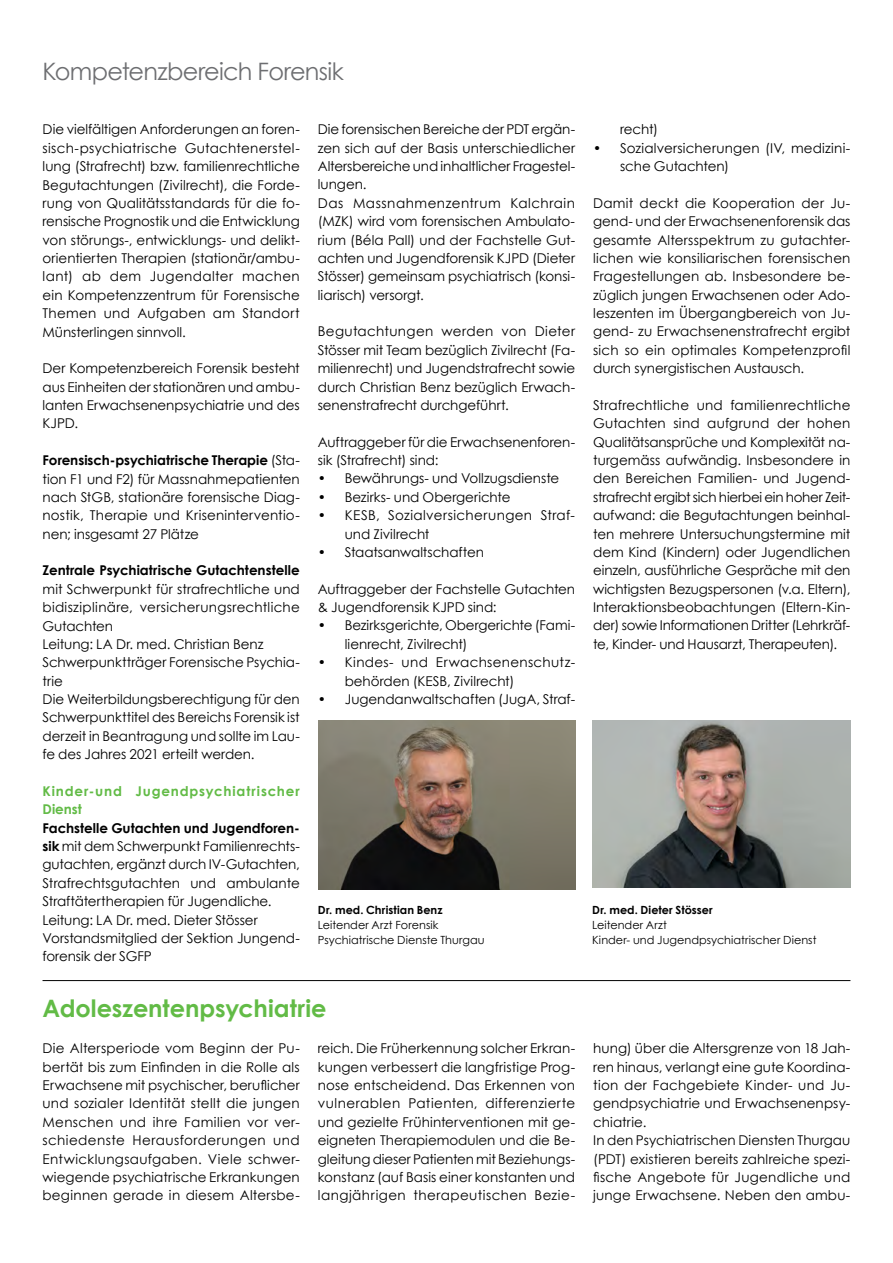
<style>
.page{position:relative;width:893px;height:1263px;background:#fff}
.page>*{position:absolute;margin:0;border:0;box-sizing:border-box;transform-origin:0 0}
.t1{font:24px "Century Gothic";letter-spacing:-.03em;color:#6d6e71}
.t2{font:700 24px "Century Gothic";letter-spacing:-.005em;color:#62bb46}
.t3{font:13.5px/18.3px "Century Gothic";color:#000}
.t4{font:13.5px/18.3px "Century Gothic";letter-spacing:.025em;color:#000}
.t5{font:700 13.5px "Century Gothic";color:#000}
.t6{font:700 13.5px/18.3px "Century Gothic";letter-spacing:.06em;color:#62bb46}
.t7{font:11.25px/15px "Century Gothic";letter-spacing:.005em;color:#000}
.t8{font:700 11.25px "Century Gothic";letter-spacing:.005em;color:#000}
.s1{font-weight:700}
</style>
<div class="page">
<img style="left:319px;top:721px;width:257px;height:168px">
<img style="left:592px;top:720px;width:258px;height:167px">
<hr style="left:43px;top:980px;width:807px;height:1px;background:#000">
<h1 class="t1" style="left:43px;top:54px;width:303px">Kompetenzbereich Forensik</h1>
<p class="t3" style="left:43px;top:120px;width:259px;text-align:justify">Die vielfältigen Anforderungen an foren&shy;sisch-psychiatrische Gutachtenerstel&shy;lung (Strafrecht) bzw. familienrechtliche Begutachtungen (Zivilrecht), die Forde&shy;rung von Qualitätsstandards für die fo&shy;rensische Prognostik und die Entwicklung von störungs-, entwicklungs- und delikt&shy;orientierten Therapien (stationär/ambu&shy;lant) ab dem Jugendalter machen ein Kompetenzzentrum für Forensische Themen und Aufgaben am Standort Münsterlingen sinnvoll.</p>
<p class="t3" style="left:43px;top:359px;width:259px;text-align:justify">Der Kompetenzbereich Forensik besteht aus Einheiten der stationären und ambu&shy;lanten Erwachsenenpsychiatrie und des KJPD.</p>
<p class="t3" style="left:43px;top:451px;width:259px;text-align:justify"><span class="s1">Forensisch-psychiatrische Therapie</span> (Sta&shy;tion F1 und F2) für Massnahmepatienten nach StGB, stationäre forensische Diag&shy;nostik, Therapie und Kriseninterventio&shy;nen; insgesamt 27 Plätze</p>
<p class="t5" style="left:43px;top:560px;width:259px">Zentrale Psychiatrische Gutachtenstelle</p>
<p class="t3" style="left:43px;top:579px;width:259px">mit Schwerpunkt für strafrechtliche und bidisziplinäre, versicherungsrechtliche Gutachten<br>Leitung: LA Dr. med. Christian Benz Schwerpunktträger Forensische Psychia&shy;trie<br>Die Weiterbildungsberechtigung für den Schwerpunkttitel des Bereichs Forensik ist derzeit in Beantragung und sollte im Lau&shy;fe des Jahres 2021 erteilt werden.</p>
<p class="t6" style="left:43px;top:781px;width:259px">Kinder-und Jugendpsychiatrischer<br>Dienst</p>
<p class="t3" style="left:43px;top:818px;width:259px"><span class="s1">Fachstelle Gutachten und Jugendforen&shy;sik</span> mit dem Schwerpunkt Familienrechts&shy;gutachten, ergänzt durch IV-Gutachten, Strafrechtsgutachten und ambulante Straftätertherapien für Jugendliche.<br>Leitung: LA Dr. med. Dieter Stösser Vorstandsmitglied der Sektion Jungend&shy;forensik der SGFP</p>
<p class="t3" style="left:318px;top:120px;width:259px">Die forensischen Bereiche der PDT ergän&shy;zen sich auf der Basis unterschiedlicher Altersbereiche und inhaltlicher Fragestel&shy;lungen.<br>Das Massnahmenzentrum Kalchrain (MZK) wird vom forensischen Ambulato&shy;rium (Béla Pall) und der Fachstelle Gut&shy;achten und Jugendforensik KJPD (Dieter Stösser) gemeinsam psychiatrisch (konsi&shy;liarisch) versorgt.</p>
<p class="t3" style="left:318px;top:322px;width:259px;text-align:justify">Begutachtungen werden von Dieter Stösser mit Team bezüglich Zivilrecht (Fa&shy;milienrecht) und Jugendstrafrecht sowie durch Christian Benz bezüglich Erwach&shy;senenstrafrecht durchgeführt.</p>
<p class="t3" style="left:318px;top:432px;width:259px">Auftraggeber für die Erwachsenenforen&shy;sik (Strafrecht) sind:</p>
<p class="t3" style="left:318px;top:469px;width:243px">• Bewährungs- und Vollzugsdienste</p>
<p class="t3" style="left:318px;top:488px;width:194px">• Bezirks- und Obergerichte</p>
<p class="t4" style="left:345px;top:506px;width:232px;text-indent:-27px">• KESB, Sozialversicherungen Straf&shy;und Zivilrecht</p>
<p class="t3" style="left:318px;top:543px;width:168px">• Staatsanwaltschaften</p>
<p class="t3" style="left:318px;top:579px;width:259px">Auftraggeber der Fachstelle Gutachten &amp; Jugendforensik KJPD sind:</p>
<p class="t3" style="left:345px;top:616px;width:232px;text-indent:-27px">• Bezirksgerichte, Obergerichte (Fami&shy;lienrecht, Zivilrecht)</p>
<p class="t3" style="left:345px;top:653px;width:232px;text-indent:-27px">• Kindes- und Erwachsenenschutz&shy;behörden (KESB, Zivilrecht)</p>
<p class="t3" style="left:318px;top:690px;width:259px">• Jugendanwaltschaften (JugA, Straf-</p>
<p class="t8" style="left:318px;top:901px;width:126px">Dr. med. Christian Benz</p>
<p class="t7" style="left:318px;top:917px;width:168px">Leitender Arzt Forensik<br>Psychiatrische Dienste Thurgau</p>
<h1 class="t2" style="left:43px;top:989px;width:286px">Adoleszentenpsychiatrie</h1>
<p class="t3" style="left:620px;top:120px;width:39px">recht)</p>
<p class="t3" style="left:620px;top:138px;width:232px;text-indent:-27px">• Sozialversicherungen (IV, medizini&shy;sche Gutachten)</p>
<p class="t3" style="left:593px;top:194px;width:259px;text-align:justify">Damit deckt die Kooperation der Ju&shy;gend- und der Erwachsenenforensik das gesamte Altersspektrum zu gutachter&shy;lichen wie konsiliarischen forensischen Fragestellungen ab. Insbesondere be&shy;züglich jungen Erwachsenen oder Ado&shy;leszenten im Übergangbereich von Ju&shy;gend- zu Erwachsenenstrafrecht ergibt sich so ein optimales Kompetenzprofil durch synergistischen Austausch.</p>
<p class="t3" style="left:593px;top:396px;width:259px;text-align:justify">Strafrechtliche und familienrechtliche Gutachten sind aufgrund der hohen Qualitätsansprüche und Komplexität na&shy;turgemäss aufwändig. Insbesondere in den Bereichen Familien- und Jugend&shy;strafrecht ergibt sich hierbei ein hoher Zeit&shy;aufwand: die Begutachtungen beinhal&shy;ten mehrere Untersuchungstermine mit dem Kind (Kindern) oder Jugendlichen einzeln, ausführliche Gespräche mit den wichtigsten Bezugspersonen (v.a. Eltern), Interaktionsbeobachtungen (Eltern-Kin&shy;der) sowie Informationen Dritter (Lehrkräf&shy;te, Kinder- und Hausarzt, Therapeuten).</p>
<p class="t8" style="left:592px;top:901px;width:122px">Dr. med. Dieter Stösser</p>
<p class="t7" style="left:592px;top:917px;width:226px">Leitender Arzt<br>Kinder- und Jugendpsychiatrischer Dienst</p>
<p class="t3" style="left:43px;top:1039px;width:259px;text-align:justify">Die Altersperiode vom Beginn der Pu&shy;bertät bis zum Einfinden in die Rolle als Erwachsene mit psychischer, beruflicher und sozialer Identität stellt die jungen Menschen und ihre Familien vor ver&shy;schiedenste Herausforderungen und Entwicklungsaufgaben. Viele schwer&shy;wiegende psychiatrische Erkrankungen beginnen gerade in diesem Altersbe-</p>
<p class="t3" style="left:318px;top:1039px;width:259px;text-align:justify">reich. Die Früherkennung solcher Erkran&shy;kungen verbessert die langfristige Prog&shy;nose entscheidend. Das Erkennen von vulnerablen Patienten, differenzierte und gezielte Frühinterventionen mit ge&shy;eigneten Therapiemodulen und die Be&shy;gleitung dieser Patienten mit Beziehungs&shy;konstanz (auf Basis einer konstanten und langjährigen therapeutischen Bezie-</p>
<p class="t3" style="left:593px;top:1039px;width:259px">hung) über die Altersgrenze von 18 Jah&shy;ren hinaus, verlangt eine gute Koordina&shy;tion der Fachgebiete Kinder- und Ju&shy;gendpsychiatrie und Erwachsenenpsy&shy;chiatrie.<br>In den Psychiatrischen Diensten Thurgau (PDT) existieren bereits zahlreiche spezi&shy;fische Angebote für Jugendliche und junge Erwachsene. Neben den ambu-</p>
</div>
